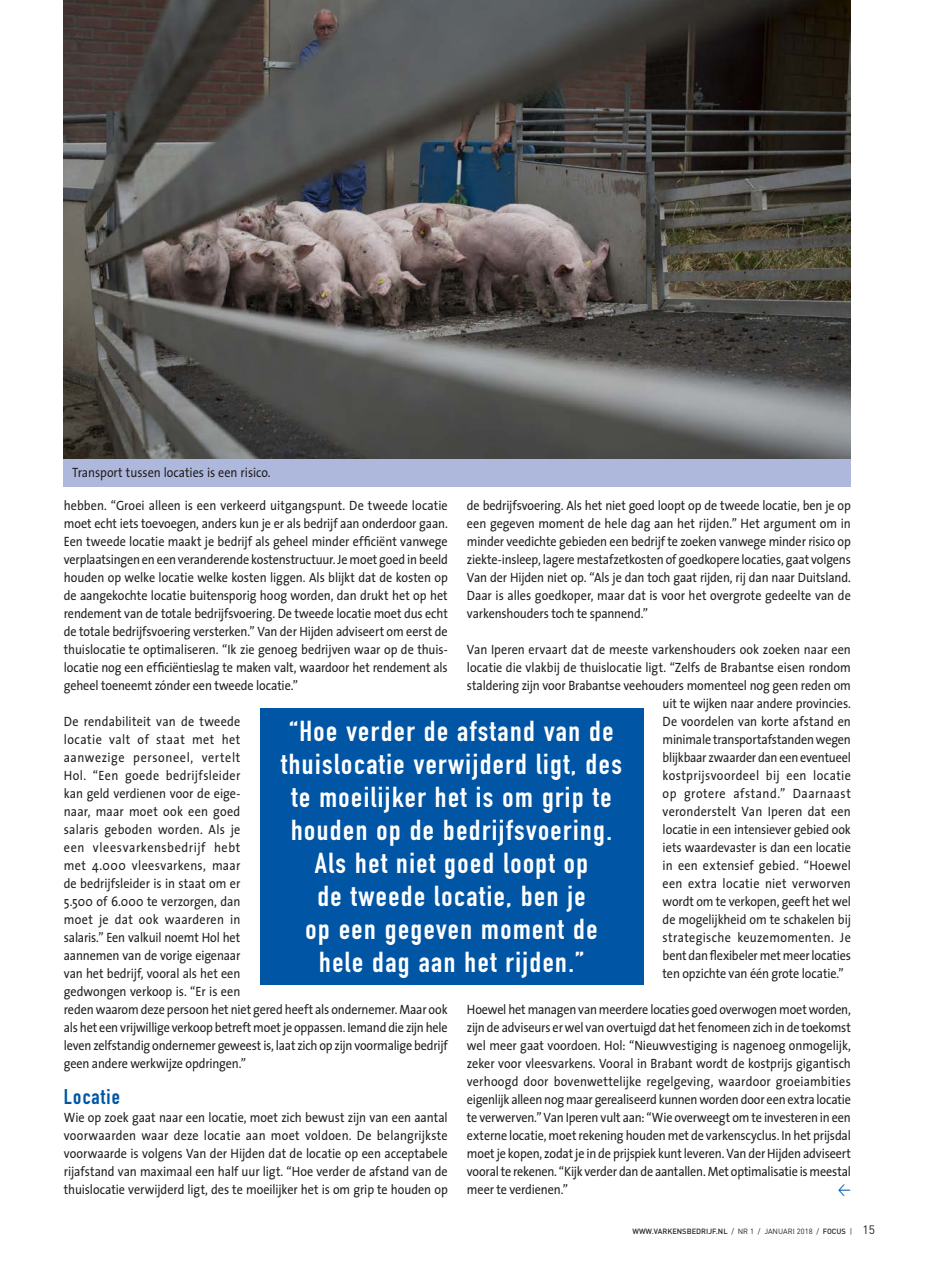
<style>
.page{position:relative;width:936px;height:1263px;background:#fff}
.page>*{position:absolute;margin:0;border:0;box-sizing:border-box;transform-origin:0 0}
.t1{font:28.5px/33px "DIN Engschrift Std";letter-spacing:.05em;color:#fff;text-align:center;scale:1.05 1}
.t2{font:21px "DIN Engschrift Std";letter-spacing:.05em;color:#0155a5;scale:1.05 1}
.t3{font:14.25px "DIN Regular Alternate";color:#0155a5;scale:.9 1}
.t4{font:13.5px/18px "The Sans";letter-spacing:-.005em;color:#231f20;text-align:justify;scale:.9 1}
.t5{font:13.5px "The Sans";letter-spacing:.015em;color:#231f20;scale:.9 1}
.t6{font:13.5px "The Sans";letter-spacing:.03em;color:#231f20;scale:.9 1}
.t7{font:13.5px "The Sans";letter-spacing:.02em;color:#231f20;scale:.9 1}
.t8{font:13.5px "The Sans";letter-spacing:.025em;color:#231f20;scale:.9 1}
.t9{font:13.5px "The Sans";letter-spacing:.035em;color:#231f20;scale:.9 1}
.t10{font:500 7.5px "DIN";color:#231f20}
.s1{font-weight:400}
.s2{font-weight:400;font-size:12px}
</style>
<div class="page">
<img style="left:64px;top:0;width:786px;height:459px">
<div style="left:64px;top:459px;width:786px;height:28px;background:#adb8dc"></div>
<div style="left:259px;top:708px;width:384px;height:277px;background:#0155a5"></div>
<p class="t4" style="left:72px;top:463px;width:222px">Transport tussen locaties is een risico.</p>
<p class="t4" style="left:64px;top:496px;width:428px">hebben. “Groei alleen is een verkeerd uitgangspunt. De tweede locatie moet echt iets toevoegen, anders kun je er als bedrijf aan onderdoor gaan.<br>Een tweede locatie maakt je bedrijf als geheel minder efficiënt vanwege verplaatsingen en een veranderende kostenstructuur. Je moet goed in beeld houden op welke locatie welke kosten liggen. Als blijkt dat de kosten op de aangekochte locatie buitensporig hoog worden, dan drukt het op het rendement van de totale bedrijfsvoering. De tweede locatie moet dus echt de totale bedrijfsvoering versterken.” Van der Hijden adviseert om eerst de thuislocatie te optimaliseren. “Ik zie genoeg bedrijven waar op de thuis&shy;locatie nog een efficiëntieslag te maken valt, waardoor het rendement als geheel toeneemt zónder een tweede locatie.”</p>
<p class="t4" style="left:64px;top:712px;width:428px;text-align:left">De rendabiliteit van de tweede<br>locatie valt of staat met het<br>aanwezige personeel, vertelt<br>Hol. “Een goede bedrijfsleider<br>kan geld verdienen voor de eige-<br>naar, maar moet ook een goed<br>salaris geboden worden. Als je<br>een vleesvarkensbedrijf hebt<br>met 4.000 vleesvarkens, maar<br>de bedrijfsleider is in staat om er<br>5.500 of 6.000 te verzorgen, dan<br>moet je dat ook waarderen in<br>salaris.” Een valkuil noemt Hol het<br>aannemen van de vorige eigenaar<br>van het bedrijf, vooral als het een<br>gedwongen verkoop is. “Er is een<br>reden waarom deze persoon het niet gered heeft als ondernemer. Maar ook als het een vrijwillige verkoop betreft moet je oppassen. Iemand die zijn hele leven zelfstandig ondernemer geweest is, laat zich op zijn voormalige bedrijf geen andere werkwijze opdringen.”</p>
<h2 class="t2" style="left:64px;top:1084px;width:55px">Locatie</h2>
<p class="t4" style="left:64px;top:1108px;width:428px">Wie op zoek gaat naar een locatie, moet zich bewust zijn van een aantal voorwaarden waar deze locatie aan moet voldoen. De belangrijkste voorwaarde is volgens Van der Hijden dat de locatie op een acceptabele rijafstand van maximaal een half uur ligt. “Hoe verder de afstand van de thuislocatie verwijderd ligt, des te moeilijker het is om grip te houden op</p>
<p class="t4" style="left:467px;top:496px;width:428px">de bedrijfsvoering. Als het niet goed loopt op de tweede locatie, ben je op een gegeven moment de hele dag aan het rijden.” Het argument om in minder veedichte gebieden een bedrijf te zoeken vanwege minder risico op ziekte-insleep, lagere mestafzetkosten of goedkopere locaties, gaat volgens Van der Hijden niet op. “Als je dan toch gaat rijden, rij dan naar Duitsland.<br>Daar is alles goedkoper, maar dat is voor het overgrote gedeelte van de varkenshouders toch te spannend.”</p>
<p class="t4" style="left:467px;top:640px;width:428px">Van Iperen ervaart dat de meeste varkenshouders ook zoeken naar een</p>
<p class="t4" style="left:467px;top:658px;width:428px">locatie die vlakbij de thuislocatie ligt. “Zelfs de Brabantse eisen rondom</p>
<p class="t4" style="left:467px;top:676px;width:428px">staldering zijn voor Brabantse veehouders momenteel nog geen reden om</p>
<p class="t4" style="left:662px;top:694px;width:211px">uit te wijken naar andere provincies.</p>
<p class="t4" style="left:662px;top:712px;width:211px">De voordelen van korte afstand en</p>
<p class="t4" style="left:662px;top:730px;width:211px">minimale transportafstanden wegen</p>
<p class="t4" style="left:662px;top:748px;width:211px">blijkbaar zwaarder dan een eventueel</p>
<p class="t6" style="left:662px;top:764px;width:211px">kostprijsvoordeel bij een locatie</p>
<p class="t9" style="left:662px;top:782px;width:211px">op grotere afstand.” Daarnaast</p>
<p class="t5" style="left:662px;top:800px;width:211px">veronderstelt Van Iperen dat een</p>
<p class="t4" style="left:662px;top:820px;width:211px">locatie in een intensiever gebied ook</p>
<p class="t4" style="left:662px;top:838px;width:211px">iets waardevaster is dan een locatie</p>
<p class="t5" style="left:662px;top:854px;width:211px">in een extensief gebied. “Hoewel</p>
<p class="t7" style="left:662px;top:872px;width:211px">een extra locatie niet verworven</p>
<p class="t4" style="left:662px;top:892px;width:211px">wordt om te verkopen, geeft het wel</p>
<p class="t4" style="left:662px;top:910px;width:211px">de mogelijkheid om te schakelen bij</p>
<p class="t8" style="left:662px;top:926px;width:211px">strategische keuzemomenten. Je</p>
<p class="t4" style="left:662px;top:946px;width:211px">bent dan flexibeler met meer locaties</p>
<p class="t4" style="left:662px;top:964px;width:203px">ten opzichte van één grote locatie.”</p>
<p class="t4" style="left:467px;top:1000px;width:428px">Hoewel het managen van meerdere locaties goed overwogen moet worden, zijn de adviseurs er wel van overtuigd dat het fenomeen zich in de toekomst wel meer gaat voordoen. Hol: “Nieuwvestiging is nagenoeg onmogelijk, zeker voor vleesvarkens. Vooral in Brabant wordt de kostprijs gigantisch verhoogd door bovenwettelijke regelgeving, waardoor groeiambities eigenlijk alleen nog maar gerealiseerd kunnen worden door een extra locatie te verwerven.” Van Iperen vult aan: “Wie overweegt om te investeren in een externe locatie, moet rekening houden met de varkenscyclus. In het prijsdal moet je kopen, zodat je in de prijspiek kunt leveren. Van der Hijden adviseert vooral te rekenen. “Kijk verder dan de aantallen. Met optimalisatie is meestal meer te verdienen.”</p>
<h1 class="t1" style="left:281px;top:715px;width:326px">“Hoe verder de afstand van de thuislocatie verwijderd ligt, des te moeilijker het is om grip te houden op de bedrijfsvoering.<br>Als het niet goed loopt op<br>de tweede locatie, ben je<br>op een gegeven moment de hele dag aan het rijden.”</h1>
<p class="t3" style="left:837px;top:1179px;width:16px">&lt;</p>
<p class="t10" style="left:632px;top:1226px;width:244px">WWW.VARKENSBEDRIJF.NL <span class="s1">/ NR 1 / JANUARI 2018 /</span> FOCUS <span class="s1">|</span> <span class="s2">15</span></p>
</div>
